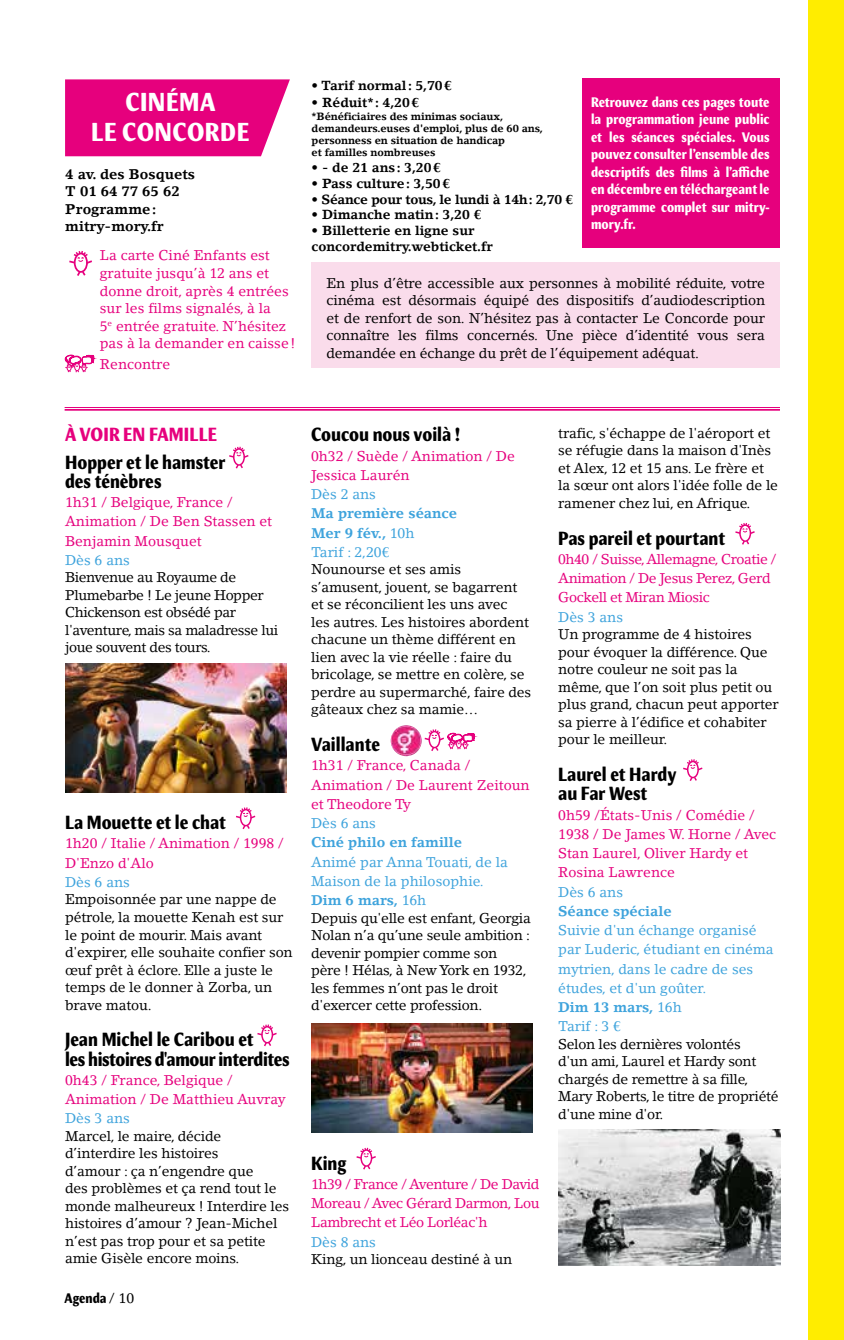
<style>
.page{position:relative;width:844px;height:1340px;background:#fff}
.page>*{position:absolute;margin:0;border:0;box-sizing:border-box;transform-origin:0 0}
.t1{font:700 condensed 26.25px/29.8px "Meadow Pro";letter-spacing:.02em;color:#fff;text-align:center}
.t2{font:700 condensed 19.25px/19.2px "Meadow Pro";color:#000}
.t3{font:700 condensed 19.25px/19.2px "Meadow Pro";letter-spacing:-.02em;color:#000}
.t4{font:700 condensed 19.25px "Meadow Pro";letter-spacing:.01em;color:#e6007d}
.t5{font:14px/17.5px "Lino Letter";letter-spacing:-.01em;color:#000}
.t6{font:14px/19.2px "Lino Letter";color:#e6007d}
.t7{font:14px/19.2px "Lino Letter";color:#3ea3dc}
.t8{font:700 condensed 14px/17.5px "Meadow Pro";color:#fff;text-align:justify}
.t9{font:14px/17.5px "Lino Letter";letter-spacing:-.03em;color:#000}
.t10{font:14px/19.2px "Lino Letter";letter-spacing:-.03em;color:#e6007d}
.t11{font:700 14px/19.2px "Lino Letter";color:#3ea3dc}
.t12{font:700 14px/17.5px "Lino Letter";color:#000}
.t13{font:700 condensed 14px "Meadow Pro";color:#000}
.t14{font:700 13.12px/15.8px "Lino Letter";color:#000}
.t15{font:700 13.12px "Lino Letter";letter-spacing:-.02em;color:#000}
.t16{font:700 10.5px/12.2px "Lino Letter";letter-spacing:-.01em;color:#000}
.s1{font-family:"Lino Letter";font-weight:400;font-stretch:normal}
.s2{font-weight:400}
.s3{font-weight:700}
</style>
<div class="page">
<svg style="left:735px;top:523px;width:20px;height:22px"></svg>
<svg style="left:683px;top:759px;width:20px;height:22px"></svg>
<img style="left:558px;top:1129px;width:221px;height:135px">
<svg style="left:229px;top:446px;width:20px;height:23px"></svg>
<img style="left:65px;top:663px;width:222px;height:129px">
<svg style="left:236px;top:807px;width:20px;height:23px"></svg>
<svg style="left:257px;top:1024px;width:20px;height:23px"></svg>
<svg style="left:65px;top:79px;width:225px;height:77px;background:#e71186"></svg>
<svg style="left:69px;top:251px;width:23px;height:25px"></svg>
<hr style="left:65px;top:407px;width:714px;height:1px;background:#e6007d">
<hr style="left:65px;top:409px;width:714px;height:2px;background:#e6007d">
<svg style="left:65px;top:355px;width:29px;height:18px"></svg>
<img style="left:390px;top:725px;width:31px;height:31px;border-radius:15px">
<svg style="left:424px;top:729px;width:50px;height:22px"></svg>
<img style="left:311px;top:1023px;width:221px;height:109px">
<svg style="left:356px;top:1147px;width:20px;height:23px"></svg>
<div style="left:311px;top:262px;width:468px;height:106px;background:#fadceb"></div>
<div style="left:581px;top:79px;width:198px;height:169px;background:#e6007d"></div>
<div style="left:807px;top:0;width:36px;height:1339px;background:#ffed00"></div>
<h1 class="t1" style="left:91px;top:87px;width:159px">CINÉMA<br>LE CONCORDE</h1>
<p class="t12" style="left:65px;top:165px;width:131px">4 av. des Bosquets<br>T 01 64 77 65 62<br>Programme: mitry-mory.fr</p>
<p class="t6" style="left:100px;top:247px;width:197px;line-height:17.5px">La carte Ciné Enfants est gratuite jusqu’à 12 ans et donne droit, après 4 entrées sur les films signalés, à la<br>5<sup>e</sup> entrée gratuite. N’hésitez pas à la demander en caisse!</p>
<p class="t6" style="left:100px;top:354px;width:72px">Rencontre</p>
<p class="t14" style="left:311px;top:77px;width:142px">• Tarif normal: 5,70€</p>
<p class="t14" style="left:311px;top:95px;width:109px">• Réduit* : 4,20€</p>
<p class="t16" style="left:311px;top:110px;width:233px">*Bénéficiaires des minimas sociaux, demandeurs.euses d'emploi, plus de 60 ans, personness en situation de handicap<br>et familles nombreuses</p>
<p class="t14" style="left:311px;top:160px;width:131px">• - de 21 ans: 3,20€</p>
<p class="t14" style="left:311px;top:175px;width:140px">• Pass culture: 3,50€</p>
<p class="t15" style="left:311px;top:191px;width:263px">• Séance pour tous, le lundi à 14h: 2,70 €</p>
<p class="t14" style="left:311px;top:207px;width:171px">• Dimanche matin: 3,20 €</p>
<p class="t14" style="left:311px;top:223px;width:183px">• Billetterie en ligne sur concordemitry.webticket.fr</p>
<p class="t8" style="left:591px;top:93px;width:180px">Retrouvez dans ces pages toute la programmation jeune public et les séances spéciales. Vous pouvez consulter l’ensemble des descriptifs des films à l’affiche en décembre en téléchargeant le programme complet sur mitry&shy;mory.fr.</p>
<p class="t5" style="left:326px;top:274px;width:440px;text-align:justify">En plus d’être accessible aux personnes à mobilité réduite, votre cinéma est désormais équipé des dispositifs d’audiodescription et de renfort de son. N’hésitez pas à contacter Le Concorde pour connaître les films concernés. Une pièce d’identité vous sera demandée en échange du prêt de l’équipement adéquat.</p>
<h2 class="t4" style="left:65px;top:423px;width:153px">À VOIR EN FAMILLE</h2>
<h2 class="t2" style="left:65px;top:452px;width:162px">Hopper et le hamster des ténèbres</h2>
<p class="t6" style="left:65px;top:492px;width:208px">1h31 / Belgique, France /<br>Animation / De Ben Stassen et<br>Benjamin Mousquet</p>
<p class="t7" style="left:65px;top:550px;width:66px">Dès 6 ans</p>
<p class="t9" style="left:65px;top:568px;width:215px">Bienvenue au Royaume de<br>Plumebarbe ! Le jeune Hopper<br>Chickenson est obsédé par l'aventure, mais sa maladresse lui joue souvent des tours.</p>
<h2 class="t2" style="left:65px;top:813px;width:162px">La Mouette et le chat</h2>
<p class="t6" style="left:65px;top:833px;width:220px">1h20 / Italie / Animation / 1998 /<br>D'Enzo d'Alo</p>
<p class="t7" style="left:65px;top:872px;width:66px">Dès 6 ans</p>
<p class="t5" style="left:65px;top:890px;width:229px">Empoisonnée par une nappe de pétrole, la mouette Kenah est sur le point de mourir. Mais avant d'expirer, elle souhaite confier son œuf prêt à éclore. Elle a juste le temps de le donner à Zorba, un brave matou.</p>
<h2 class="t3" style="left:65px;top:1030px;width:226px">Jean Michel le Caribou et<br>les histoires d'amour interdites</h2>
<p class="t6" style="left:65px;top:1070px;width:222px">0h43 / France, Belgique /<br>Animation / De Matthieu Auvray</p>
<p class="t7" style="left:65px;top:1108px;width:66px">Dès 3 ans</p>
<p class="t5" style="left:65px;top:1127px;width:225px">Marcel, le maire, décide d’interdire les histoires<br>d’amour : ça n’engendre que<br>des problèmes et ça rend tout le monde malheureux ! Interdire les histoires d’amour ? Jean-Michel n’est pas trop pour et sa petite amie Gisèle encore moins.</p>
<p class="t13" style="left:64px;top:1290px;width:71px">Agenda <span class="s1">/ 10</span></p>
<h2 class="t2" style="left:311px;top:425px;width:150px">Coucou nous voilà !</h2>
<p class="t6" style="left:311px;top:446px;width:205px">0h32 / Suède / Animation / De<br>Jessica Laurén</p>
<p class="t7" style="left:311px;top:484px;width:66px">Dès 2 ans</p>
<p class="t11" style="left:311px;top:503px;width:147px">Ma première séance<br>Mer 9 fév., <span class="s2">10h<br>Tarif : 2,20€</span></p>
<p class="t5" style="left:311px;top:560px;width:221px">Nounourse et ses amis s’amusent, jouent, se bagarrent et se réconcilient les uns avec<br>les autres. Les histoires abordent chacune un thème différent en lien avec la vie réelle : faire du bricolage, se mettre en colère, se perdre au supermarché, faire des gâteaux chez sa mamie…</p>
<h2 class="t2" style="left:311px;top:735px;width:70px">Vaillante</h2>
<p class="t6" style="left:311px;top:755px;width:220px">1h31 / France, Canada /<br>Animation / De Laurent Zeitoun et Theodore Ty</p>
<p class="t7" style="left:311px;top:813px;width:66px">Dès 6 ans</p>
<p class="t11" style="left:311px;top:832px;width:152px">Ciné philo en famille</p>
<p class="t7" style="left:311px;top:852px;width:198px">Animé par Anna Touati, de la<br>Maison de la philosophie.<br><span class="s3">Dim 6 mars,</span> 16h</p>
<p class="t5" style="left:311px;top:909px;width:221px">Depuis qu'elle est enfant, Georgia<br>Nolan n’a qu’une seule ambition : devenir pompier comme son<br>père ! Hélas, à New York en 1932, les femmes n’ont pas le droit d'exercer cette profession.</p>
<h2 class="t2" style="left:311px;top:1153px;width:37px">King</h2>
<p class="t6" style="left:311px;top:1174px;width:230px;text-align:justify">1h39 / France / Aventure / De David Moreau / Avec Gérard Darmon, Lou Lambrecht et Léo Lorléac'h</p>
<p class="t7" style="left:311px;top:1231px;width:66px">Dès 8 ans</p>
<p class="t5" style="left:311px;top:1250px;width:203px">King, un lionceau destiné à un</p>
<p class="t5" style="left:558px;top:424px;width:221px">trafic, s'échappe de l'aéroport et se réfugie dans la maison d'Inès et Alex, 12 et 15 ans. Le frère et la sœur ont alors l'idée folle de le ramener chez lui, en Afrique.</p>
<h2 class="t2" style="left:558px;top:528px;width:168px">Pas pareil et pourtant</h2>
<p class="t10" style="left:558px;top:549px;width:219px">0h40 / Suisse, Allemagne, Croatie /<br>Animation / De Jesus Perez, Gerd<br>Gockell et Miran Miosic</p>
<p class="t7" style="left:558px;top:607px;width:66px">Dès 3 ans</p>
<p class="t5" style="left:558px;top:625px;width:222px">Un programme de 4 histoires pour évoquer la différence. Que notre couleur ne soit pas la même, que l’on soit plus petit ou plus grand, chacun peut apporter sa pierre à l’édifice et cohabiter pour le meilleur.</p>
<h2 class="t2" style="left:558px;top:764px;width:120px">Laurel et Hardy au Far West</h2>
<p class="t6" style="left:558px;top:805px;width:219px">0h59 /États-Unis / Comédie /<br>1938 / De James W. Horne / Avec<br>Stan Laurel, Oliver Hardy et<br>Rosina Lawrence</p>
<p class="t7" style="left:558px;top:882px;width:66px">Dès 6 ans</p>
<p class="t11" style="left:558px;top:901px;width:115px">Séance spéciale</p>
<p class="t7" style="left:558px;top:920px;width:217px">Suivie d'un échange organisé par Luderic, étudiant en cinéma mytrien, dans le cadre de ses études, et d'un goûter.<br><span class="s3">Dim 13 mars,</span> 16h<br>Tarif : 3 €</p>
<p class="t5" style="left:558px;top:1035px;width:222px">Selon les dernières volontés<br>d'un ami, Laurel et Hardy sont chargés de remettre à sa fille,<br>Mary Roberts, le titre de propriété d'une mine d'or.</p>
</div>
